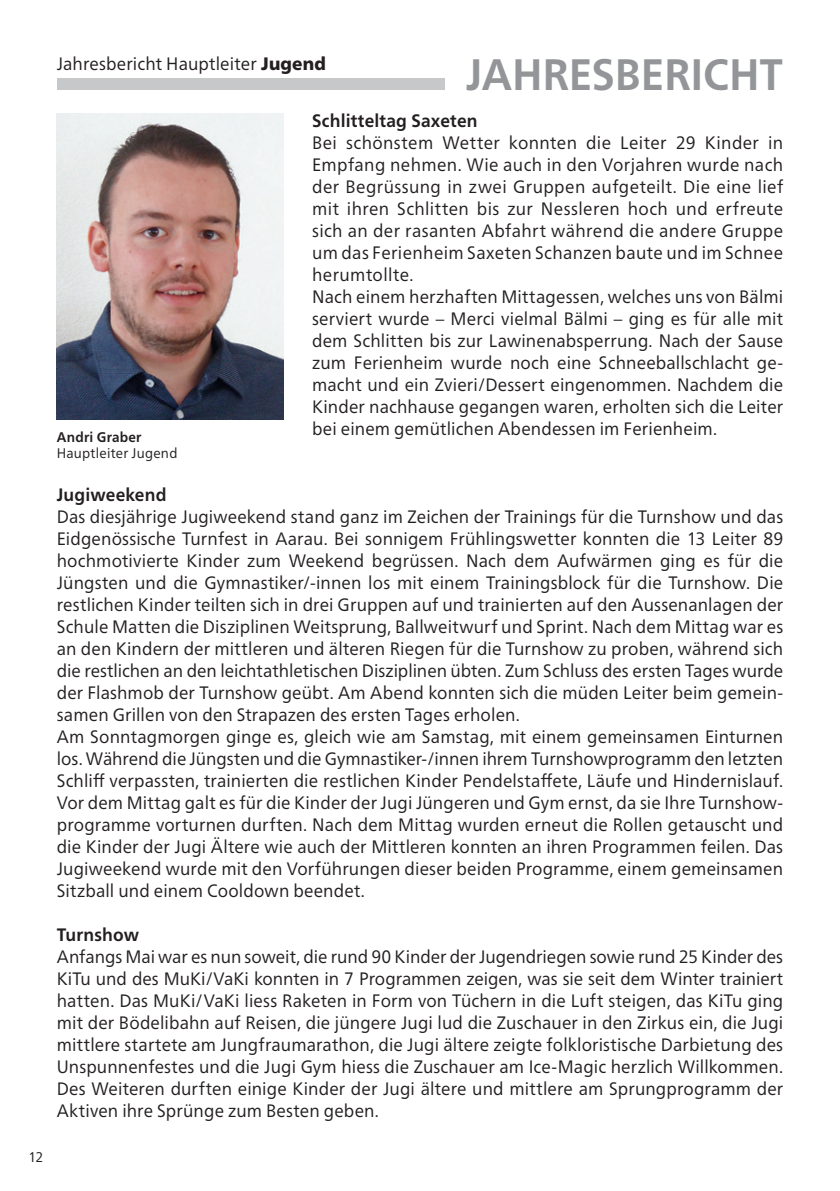
<style>
.page{position:relative;width:840px;height:1191px;background:#fff}
.page>*{position:absolute;margin:0;border:0;box-sizing:border-box;transform-origin:0 0}
.t1{font:700 44px "Frutiger Neue LTW1 G";letter-spacing:-.005em;color:#939598;scale:.95 1}
.grundtext{font:18px/22px "Frutiger Neue LTW1 G";letter-spacing:.01em;color:#231f20;text-align:justify;scale:.95 1}
.grundtext-2{font:700 18px "Frutiger Neue LTW1 G";letter-spacing:.01em;color:#231f20;scale:.95 1}
.t2{font:14px/16px "Frutiger Neue LTW1 G";letter-spacing:.02em;color:#231f20;scale:.95 1}
.s1{font-weight:900}
.s2{font-weight:700}
</style>
<div class="page">
<div style="left:57px;top:79px;width:387px;height:11px;background:#c7c8ca"></div>
<img style="left:57px;top:113px;width:226px;height:307px">
<p class="t2" style="left:28px;top:1148px;width:17px">12</p>
<p class="grundtext" style="left:57px;top:53px;width:285px">Jahresbericht Hauptleiter <span class="s1">Jugend</span></p>
<h1 class="t1" style="left:466px;top:49px;width:335px">JAHRESBERICHT</h1>
<p class="t2" style="left:57px;top:429px;width:128px"><span class="s2">Andri Graber<br></span>Hauptleiter Jugend</p>
<p class="grundtext-2" style="left:312px;top:110px;width:175px">Schlitteltag Saxeten</p>
<p class="grundtext" style="left:312px;top:132px;width:497px">Bei schönstem Wetter konnten die Leiter 29 Kinder in Empfang nehmen. Wie auch in den Vorjahren wurde nach der Begrüssung in zwei Gruppen aufgeteilt. Die eine lief mit ihren Schlitten bis zur Nessleren hoch und erfreute sich an der rasanten Abfahrt während die andere Gruppe um das Ferienheim Saxeten Schanzen baute und im Schnee herumtollte.</p>
<p class="grundtext" style="left:312px;top:286px;width:497px">Nach einem herzhaften Mittagessen, welches uns von Bälmi serviert wurde – Merci vielmal Bälmi – ging es für alle mit dem Schlitten bis zur Lawinenabsperrung. Nach der Sause zum Ferienheim wurde noch eine Schneeballschlacht ge&shy;macht und ein Zvieri/Dessert eingenommen. Nachdem die Kinder nachhause gegangen waren, erholten sich die Leiter bei einem gemütlichen Abendessen im Ferienheim.</p>
<p class="grundtext-2" style="left:57px;top:484px;width:117px">Jugiweekend</p>
<p class="grundtext" style="left:57px;top:506px;width:765px">Das diesjährige Jugiweekend stand ganz im Zeichen der Trainings für die Turnshow und das Eidgenössische Turnfest in Aarau. Bei sonnigem Frühlingswetter konnten die 13 Leiter 89 hochmotivierte Kinder zum Weekend begrüssen. Nach dem Aufwärmen ging es für die Jüngsten und die Gymnastiker/-innen los mit einem Trainingsblock für die Turnshow. Die restlichen Kinder teilten sich in drei Gruppen auf und trainierten auf den Aussenanlagen der Schule Matten die Disziplinen Weitsprung, Ballweitwurf und Sprint. Nach dem Mittag war es an den Kindern der mittleren und älteren Riegen für die Turnshow zu proben, während sich die restlichen an den leichtathletischen Disziplinen übten. Zum Schluss des ersten Tages wurde der Flashmob der Turnshow geübt. Am Abend konnten sich die müden Leiter beim gemein&shy;samen Grillen von den Strapazen des ersten Tages erholen.</p>
<p class="grundtext" style="left:57px;top:726px;width:765px">Am Sonntagmorgen ginge es, gleich wie am Samstag, mit einem gemeinsamen Einturnen los. Während die Jüngsten und die Gymnastiker-/innen ihrem Turnshowprogramm den letzten Schliff verpassten, trainierten die restlichen Kinder Pendelstaffete, Läufe und Hindernislauf.<br>Vor dem Mittag galt es für die Kinder der Jugi Jüngeren und Gym ernst, da sie Ihre Turnshow&shy;programme vorturnen durften. Nach dem Mittag wurden erneut die Rollen getauscht und die Kinder der Jugi Ältere wie auch der Mittleren konnten an ihren Programmen feilen. Das Jugiweekend wurde mit den Vorführungen dieser beiden Programme, einem gemeinsamen Sitzball und einem Cooldown beendet.</p>
<p class="grundtext-2" style="left:57px;top:924px;width:88px">Turnshow</p>
<p class="grundtext" style="left:57px;top:946px;width:765px">Anfangs Mai war es nun soweit, die rund 90 Kinder der Jugendriegen sowie rund 25 Kinder des KiTu und des MuKi/VaKi konnten in 7 Programmen zeigen, was sie seit dem Winter trainiert hatten. Das MuKi/VaKi liess Raketen in Form von Tüchern in die Luft steigen, das KiTu ging mit der Bödelibahn auf Reisen, die jüngere Jugi lud die Zuschauer in den Zirkus ein, die Jugi mittlere startete am Jungfraumarathon, die Jugi ältere zeigte folkloristische Darbietung des Unspunnenfestes und die Jugi Gym hiess die Zuschauer am Ice-Magic herzlich Willkommen.<br>Des Weiteren durften einige Kinder der Jugi ältere und mittlere am Sprungprogramm der Aktiven ihre Sprünge zum Besten geben.</p>
</div>
